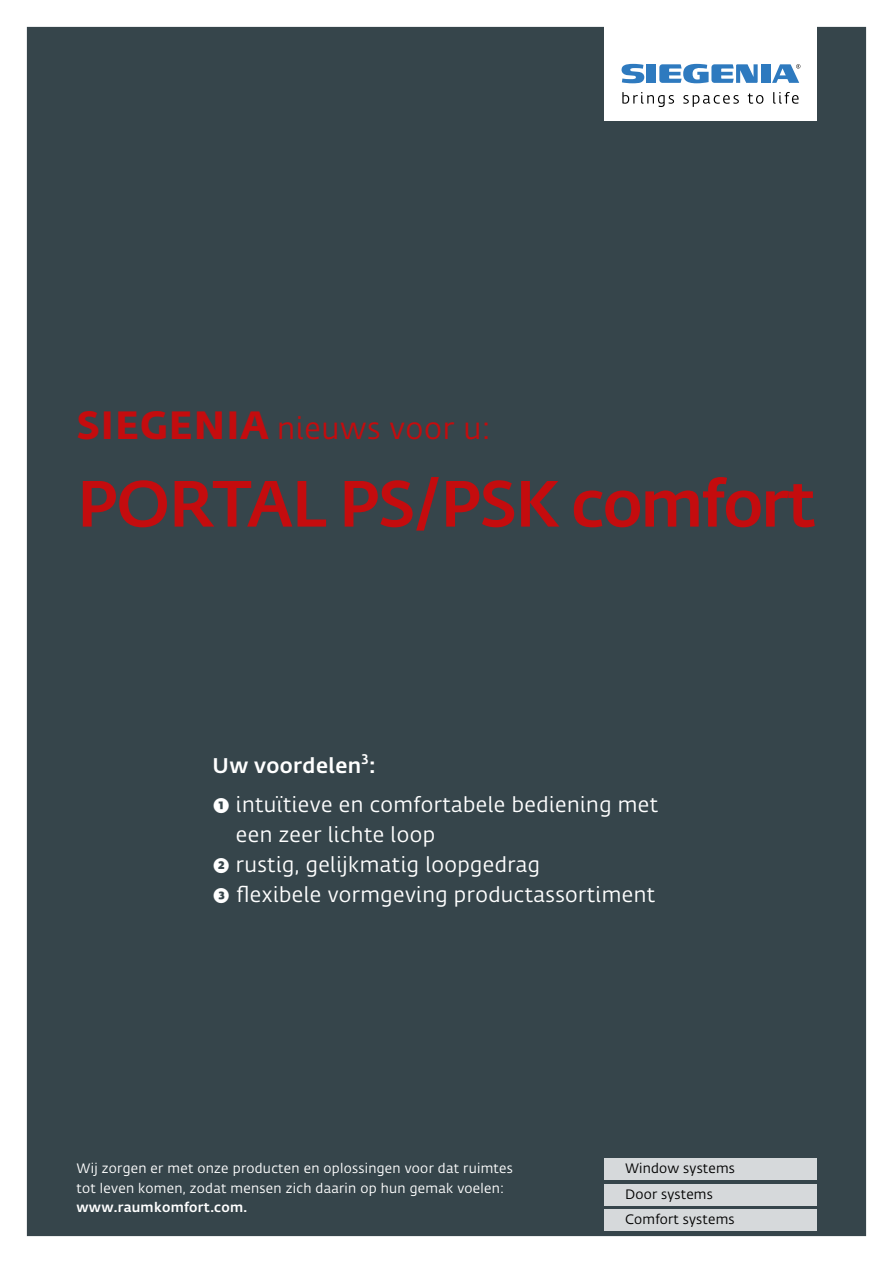
<style>
.page{position:relative;width:893px;height:1263px;background:#fff}
.page>*{position:absolute;margin:0;border:0;box-sizing:border-box;transform-origin:0 0}
.t1{font:500 64.5px "Fedra Sans Alt Pro";letter-spacing:-.03em;color:#c40c0e}
.t2{font:30px "Fedra Sans Alt Pro";letter-spacing:.02em;color:#c40c0e}
.t3{font:21px "Fedra Sans Alt Pro";letter-spacing:.02em;color:#fff}
.t4{font:500 21px "Fedra Sans Alt Pro";letter-spacing:.02em;color:#fff}
.t5{font:500 13.8px "Fedra Sans Alt Pro";color:#fff}
.t6{font:13.5px/19.5px "Fedra Sans Alt Pro";letter-spacing:.02em;color:#fff}
.t7{font:13.5px/25.5px "Fedra Sans Alt Pro";letter-spacing:.015em;color:#000}
.t8{font:500 13.5px "Fedra Sans Alt Pro";letter-spacing:.02em;color:#fff}
.s1{font-weight:700;font-size:39px}
.s2{font-weight:700}
</style>
<div class="page">
<div style="left:27px;top:27px;width:839px;height:1209px;background:#36454b"></div>
<div style="left:604px;top:1210px;width:212px;height:21px;background:#d6d9db"></div>
<div style="left:604px;top:1184px;width:212px;height:21px;background:#d6d9db"></div>
<div style="left:604px;top:1159px;width:212px;height:21px;background:#d6d9db"></div>
<div style="left:604px;top:18px;width:212px;height:102px;background:#fff"></div>
<svg style="left:622px;top:92px;width:52px;height:15px"></svg>
<svg style="left:683px;top:95px;width:56px;height:12px"></svg>
<svg style="left:748px;top:94px;width:15px;height:10px"></svg>
<svg style="left:773px;top:92px;width:26px;height:12px"></svg>
<div style="left:646px;top:64px;width:10px;height:19px;background:#2e7abf"></div>
<svg style="left:622px;top:64px;width:22px;height:19px"></svg>
<div style="left:761px;top:64px;width:9px;height:19px;background:#2e7abf"></div>
<svg style="left:659px;top:64px;width:99px;height:19px"></svg>
<svg style="left:772px;top:64px;width:28px;height:19px"></svg>
<h2 class="t2" style="left:77px;top:407px;width:415px"><span class="s1">SIEGENIA</span> nieuws voor u:</h2>
<h1 class="t1" style="left:77px;top:455px;width:741px">PORTAL PS/PSK comfort</h1>
<p class="t5" style="left:362px;top:748px;width:9px">3</p>
<p class="t3" style="left:213px;top:790px;width:447px"><span class="s2">➊</span> intuïtieve en comfortabele bediening met</p>
<p class="t3" style="left:236px;top:820px;width:201px">een zeer lichte loop</p>
<p class="t3" style="left:213px;top:850px;width:329px"><span class="s2">➋</span> rustig, gelijkmatig loopgedrag</p>
<p class="t3" style="left:213px;top:880px;width:444px"><span class="s2">➌</span> flexibele vormgeving productassortiment</p>
<p class="t4" style="left:213px;top:750px;width:164px">Uw voordelen :</p>
<p class="t6" style="left:77px;top:1158px;width:438px">Wij zorgen er met onze producten en oplossingen voor dat ruimtes tot leven komen, zodat mensen zich daarin op hun gemak voelen:</p>
<p class="t8" style="left:77px;top:1197px;width:172px">www.raumkomfort.com.</p>
<p class="t7" style="left:625px;top:1155px;width:111px">Window systems<br>Door systems<br>Comfort systems</p>
</div>
